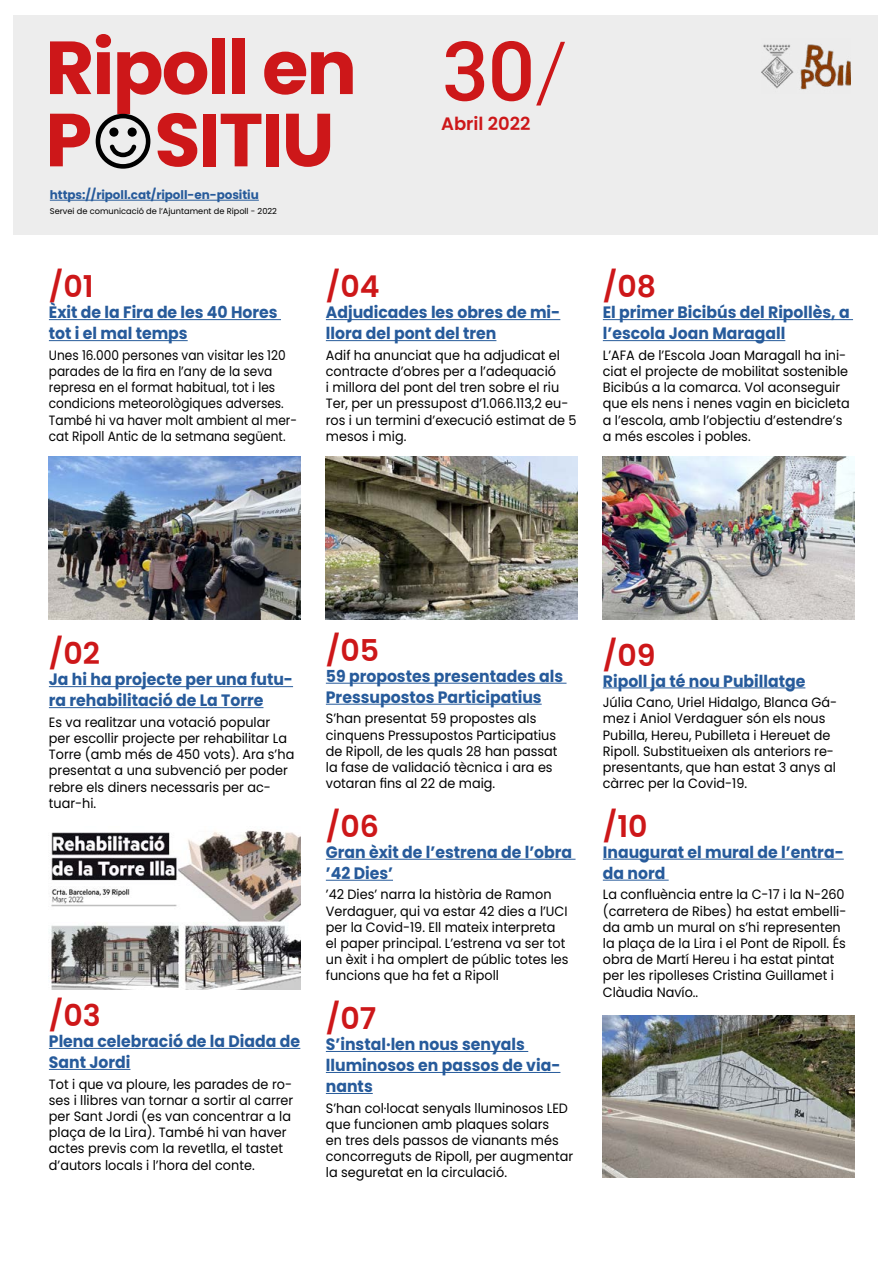
<style>
.page{position:relative;width:893px;height:1263px;background:#fff}
.page>*{position:absolute;margin:0;border:0;box-sizing:border-box;transform-origin:0 0}
.t1{font:500 82.5px "Roboto";color:#cd1719}
.t2{font:700 75px "Poppins";letter-spacing:-.025em;color:#cd1719}
.t3{font:600 30px "Poppins";color:#cd1719}
.t4{font:600 18px "Poppins";color:#cd1719}
.t5{font:700 16.5px/21px "Poppins";color:#275b9b;scale:.95 1}
.t6{font:13.5px/16.2px "Poppins";color:#000;scale:.95 1}
.t7{font:13.5px/16.2px "Poppins";color:#000;scale:.9 1}
.t8{font:700 12px "Poppins";letter-spacing:-.005em;color:#275b9b}
.t9{font:8.25px "Poppins";color:#000}
.s1{font-weight:300}
</style>
<div class="page">
<div style="left:14px;top:15px;width:864px;height:219px;background:#ededed"></div>
<hr style="left:50px;top:200px;width:209px;height:1px;background:#275b9b">
<img style="left:762px;top:44px;width:88px;height:46px">
<svg style="left:96px;top:114px;width:54px;height:55px"></svg>
<hr style="left:49px;top:319px;width:232px;height:1px;background:#275b9b">
<hr style="left:49px;top:340px;width:139px;height:1px;background:#275b9b">
<hr style="left:49px;top:686px;width:244px;height:1px;background:#275b9b">
<hr style="left:49px;top:707px;width:214px;height:1px;background:#275b9b">
<hr style="left:49px;top:1048px;width:251px;height:1px;background:#275b9b">
<hr style="left:49px;top:1069px;width:81px;height:1px;background:#275b9b">
<hr style="left:326px;top:319px;width:234px;height:1px;background:#275b9b">
<hr style="left:326px;top:340px;width:170px;height:1px;background:#275b9b">
<hr style="left:326px;top:683px;width:240px;height:1px;background:#275b9b">
<hr style="left:326px;top:704px;width:216px;height:1px;background:#275b9b">
<hr style="left:326px;top:859px;width:250px;height:1px;background:#275b9b">
<hr style="left:326px;top:880px;width:67px;height:1px;background:#275b9b">
<hr style="left:326px;top:1051px;width:202px;height:1px;background:#275b9b">
<hr style="left:326px;top:1072px;width:234px;height:1px;background:#275b9b">
<hr style="left:326px;top:1093px;width:47px;height:1px;background:#275b9b">
<hr style="left:603px;top:319px;width:250px;height:1px;background:#275b9b">
<hr style="left:603px;top:340px;width:182px;height:1px;background:#275b9b">
<hr style="left:603px;top:687px;width:202px;height:1px;background:#275b9b">
<hr style="left:603px;top:859px;width:241px;height:1px;background:#275b9b">
<hr style="left:603px;top:880px;width:66px;height:1px;background:#275b9b">
<img style="left:49px;top:457px;width:251px;height:163px">
<img style="left:603px;top:1015px;width:251px;height:163px">
<img style="left:326px;top:457px;width:251px;height:163px">
<img style="left:50px;top:830px;width:250px;height:159px">
<img style="left:603px;top:457px;width:251px;height:163px">
<h2 class="t2" style="left:45px;top:24px;width:313px">Ripoll en</h2>
<h2 class="t2" style="left:45px;top:97px;width:291px">P SITIU</h2>
<p class="t8" style="left:50px;top:188px;width:210px">https://ripoll.cat/ripoll-en-positiu</p>
<p class="t9" style="left:50px;top:206px;width:229px">Servei de comunicació de l’Ajuntament de Ripoll - 2022</p>
<h1 class="t1" style="left:441px;top:13px;width:128px">30<span class="s1">/</span></h1>
<h3 class="t4" style="left:441px;top:113px;width:91px">Abril 2022</h3>
<h3 class="t3" style="left:49px;top:269px;width:46px">/01</h3>
<p class="t5" style="left:49px;top:302px;width:242px">Èxit de la Fira de les 40 Hores tot i el mal temps</p>
<p class="t7" style="left:49px;top:347px;width:277px">Unes 16.000 persones van visitar les 120 parades de la fira en l’any de la seva represa en el format habitual, tot i les condicions meteorològiques adverses.<br>També hi va haver molt ambient al mer&shy;cat Ripoll Antic de la setmana següent.</p>
<h3 class="t3" style="left:326px;top:269px;width:55px">/04</h3>
<p class="t5" style="left:326px;top:302px;width:248px">Adjudicades les obres de mi&shy;llora del pont del tren</p>
<p class="t6" style="left:326px;top:347px;width:265px">Adif ha anunciat que ha adjudicat el contracte d’obres per a l’adequació<br>i millora del pont del tren sobre el riu Ter, per un pressupost d’1.066.113,2 eu&shy;ros i un termini d’execució estimat de 5 mesos i mig.</p>
<h3 class="t3" style="left:603px;top:269px;width:55px">/08</h3>
<p class="t5" style="left:603px;top:302px;width:261px">El primer Bicibús del Ripollès, a l’escola Joan Maragall</p>
<p class="t6" style="left:603px;top:347px;width:261px">L’AFA de l’Escola Joan Maragall ha ini&shy;ciat el projecte de mobilitat sostenible Bicibús a la comarca. Vol aconseguir que els nens i nenes vagin en bicicleta a l’escola, amb l’objectiu d’estendre’s a més escoles i pobles.</p>
<h3 class="t3" style="left:49px;top:636px;width:53px">/02</h3>
<p class="t5" style="left:49px;top:669px;width:258px">Ja hi ha projecte per una futu&shy;ra rehabilitació de La Torre</p>
<p class="t6" style="left:49px;top:714px;width:260px">Es va realitzar una votació popular per escollir projecte per rehabilitar La<br>Torre (amb més de 450 vots). Ara s’ha presentat a una subvenció per poder rebre els diners necessaris per ac&shy;tuar-hi.</p>
<h3 class="t3" style="left:49px;top:998px;width:53px">/03</h3>
<p class="t5" style="left:49px;top:1031px;width:266px">Plena celebració de la Diada de<br>Sant Jordi</p>
<p class="t6" style="left:49px;top:1076px;width:259px">Tot i que va ploure, les parades de ro&shy;ses i llibres van tornar a sortir al carrer per Sant Jordi (es van concentrar a la plaça de la Lira). També hi van haver actes previs com la revetlla, el tastet d’autors locals i l’hora del conte.</p>
<h3 class="t3" style="left:326px;top:633px;width:55px">/05</h3>
<p class="t5" style="left:326px;top:666px;width:251px">59 propostes presentades als<br>Pressupostos Participatius</p>
<p class="t6" style="left:326px;top:711px;width:245px">S’han presentat 59 propostes als cinquens Pressupostos Participatius de Ripoll, de les quals 28 han passat la fase de validació tècnica i ara es votaran fins al 22 de maig.</p>
<h3 class="t3" style="left:326px;top:809px;width:55px">/06</h3>
<p class="t5" style="left:326px;top:842px;width:261px">Gran èxit de l’estrena de l’obra ’42 Dies’</p>
<p class="t6" style="left:326px;top:887px;width:257px">’42 Dies’ narra la història de Ramon Verdaguer, qui va estar 42 dies a l’UCI per la Covid-19. Ell mateix interpreta el paper principal. L’estrena va ser tot un èxit i ha omplert de públic totes les funcions que ha fet a Ripoll</p>
<h3 class="t3" style="left:326px;top:1001px;width:52px">/07</h3>
<p class="t5" style="left:326px;top:1034px;width:248px">S’instal·len nous senyals lluminosos en passos de via&shy;nants</p>
<p class="t6" style="left:326px;top:1100px;width:262px">S’han col·locat senyals lluminosos LED que funcionen amb plaques solars<br>en tres dels passos de vianants més concorreguts de Ripoll, per augmentar la seguretat en la circulació.</p>
<h3 class="t3" style="left:603px;top:638px;width:54px">/09</h3>
<p class="t5" style="left:603px;top:670px;width:215px">Ripoll ja té nou Pubillatge</p>
<p class="t6" style="left:603px;top:694px;width:248px">Júlia Cano, Uriel Hidalgo, Blanca Gá&shy;mez i Aniol Verdaguer són els nous Pubilla, Hereu, Pubilleta i Hereuet de Ripoll. Substitueixen als anteriors re&shy;presentants, que han estat 3 anys al càrrec per la Covid-19.</p>
<h3 class="t3" style="left:603px;top:809px;width:46px">/10</h3>
<p class="t5" style="left:603px;top:842px;width:255px">Inaugurat el mural de l’entra&shy;da nord</p>
<p class="t6" style="left:603px;top:886px;width:258px">La confluència entre la C-17 i la N-260 (carretera de Ribes) ha estat embelli&shy;da amb un mural on s’hi representen la plaça de la Lira i el Pont de Ripoll. És obra de Martí Hereu i ha estat pintat per les ripolleses Cristina Guillamet i Clàudia Navío..</p>
</div>
